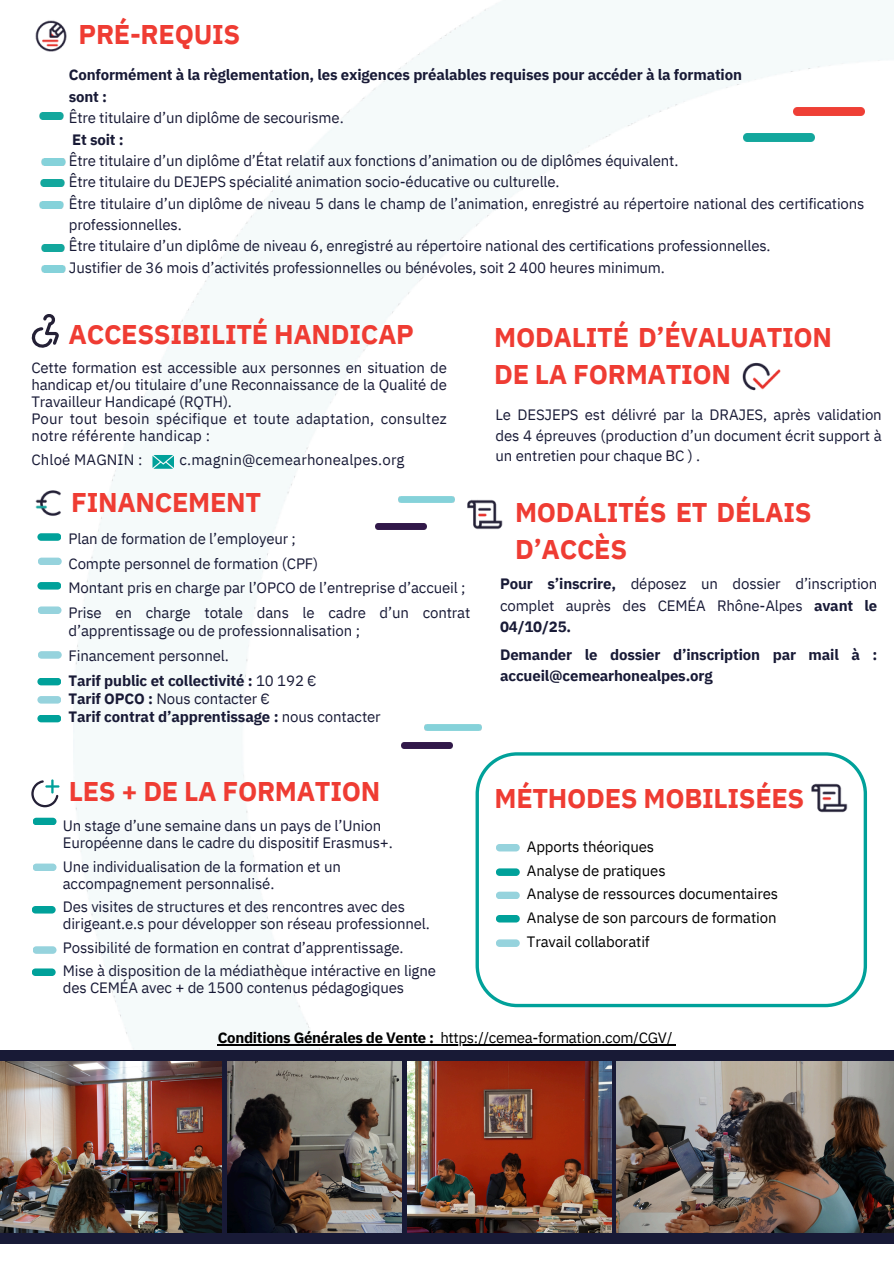
<style>
.page{position:relative;width:894px;height:1264px;background:#fff}
.page>*{position:absolute;margin:0;border:0;box-sizing:border-box;transform-origin:0 0}
.t1{font:700 27px/37.2px "IBM Plex Sans";letter-spacing:-.01em;color:#ef3c33}
.t2{font:15px/16.8px "IBM Plex Sans";letter-spacing:-.01em;color:#181a36}
.t3{font:700 15px/21.3px "IBM Plex Sans";letter-spacing:-.01em;color:#181a36}
.t4{font:15px "IBM Plex Sans";letter-spacing:-.01em;color:#000}
.t5{font:15px/16.8px "IBM Plex Sans";letter-spacing:.01em;color:#181a36}
.s1{font-weight:400}
.s2{font-weight:700}
</style>
<div class="page">
<img style="left:73px;top:0;width:812px;height:1050px">
<img style="left:35px;top:490px;width:26px;height:26px">
<div style="left:33px;top:817px;width:23px;height:8px;background:#00a19a;border-radius:4px"></div>
<div style="left:33px;top:863px;width:23px;height:8px;background:#96d3dd;border-radius:4px"></div>
<div style="left:32px;top:906px;width:24px;height:7px;background:#00a19a;border-radius:4px"></div>
<div style="left:33px;top:946px;width:23px;height:7px;background:#96d3dd;border-radius:4px"></div>
<div style="left:32px;top:968px;width:24px;height:8px;background:#00a19a;border-radius:4px"></div>
<div style="left:37px;top:582px;width:24px;height:7px;background:#00a19a;border-radius:4px"></div>
<svg style="left:31px;top:780px;width:28px;height:27px"></svg>
<hr style="left:51px;top:779px;width:3px;height:14px;background:#00a19a">
<div style="left:37px;top:533px;width:24px;height:8px;background:#00a19a;border-radius:4px"></div>
<div style="left:38px;top:557px;width:24px;height:8px;background:#96d3dd;border-radius:4px"></div>
<div style="left:38px;top:651px;width:24px;height:7px;background:#96d3dd;border-radius:4px"></div>
<div style="left:37px;top:678px;width:24px;height:7px;background:#00a19a;border-radius:4px"></div>
<div style="left:37px;top:696px;width:24px;height:7px;background:#96d3dd;border-radius:4px"></div>
<img style="left:735px;top:356px;width:51px;height:41px">
<img style="left:804px;top:777px;width:49px;height:41px">
<img style="left:793px;top:108px;width:71px;height:7px">
<img style="left:743px;top:133px;width:71px;height:8px">
<div style="left:495px;top:844px;width:24px;height:7px;background:#96d3dd;border-radius:4px"></div>
<div style="left:495px;top:868px;width:24px;height:8px;background:#00a19a;border-radius:4px"></div>
<div style="left:495px;top:891px;width:24px;height:8px;background:#96d3dd;border-radius:4px"></div>
<div style="left:495px;top:915px;width:24px;height:7px;background:#00a19a;border-radius:4px"></div>
<div style="left:495px;top:939px;width:24px;height:7px;background:#96d3dd;border-radius:4px"></div>
<img style="left:375px;top:523px;width:51px;height:6px">
<img style="left:398px;top:496px;width:57px;height:7px">
<img style="left:401px;top:742px;width:51px;height:6px">
<img style="left:425px;top:724px;width:56px;height:6px">
<div style="left:38px;top:606px;width:23px;height:8px;background:#96d3dd;border-radius:4px"></div>
<div style="left:0;top:1050px;width:893px;height:193px;background:#181a36"></div>
<img style="left:0;top:1061px;width:222px;height:171px">
<img style="left:407px;top:1061px;width:204px;height:171px">
<img style="left:228px;top:1061px;width:173px;height:171px">
<img style="left:616px;top:1061px;width:277px;height:171px">
<img style="left:35px;top:20px;width:32px;height:32px">
<img style="left:42px;top:159px;width:23px;height:6px">
<img style="left:40px;top:112px;width:23px;height:7px">
<img style="left:460px;top:493px;width:48px;height:42px">
<img style="left:41px;top:180px;width:23px;height:6px">
<img style="left:40px;top:201px;width:23px;height:7px">
<img style="left:41px;top:244px;width:24px;height:7px">
<hr style="left:218px;top:1043px;width:216px;height:2px;background:#000">
<svg style="left:434px;top:1043px;width:6px;height:2px"></svg>
<hr style="left:440px;top:1043px;width:232px;height:2px;background:#000">
<img style="left:42px;top:265px;width:23px;height:7px">
<div style="left:37px;top:714px;width:24px;height:8px;background:#00a19a;border-radius:4px"></div>
<svg style="left:32px;top:314px;width:27px;height:34px"></svg>
<svg style="left:152px;top:455px;width:22px;height:13px"></svg>
<p class="t1" style="left:79px;top:16px;width:163px">PRÉ-REQUIS</p>
<p class="t3" style="left:69px;top:64px;width:674px">Conformément à la règlementation, les exigences préalables requises pour accéder à la formation</p>
<p class="t3" style="left:69px;top:85px;width:40px">sont :</p>
<p class="t2" style="left:69px;top:109px;width:276px">Être titulaire d’un diplôme de secourisme.</p>
<p class="t3" style="left:72px;top:128px;width:53px">Et soit :</p>
<p class="t2" style="left:69px;top:152px;width:611px">Être titulaire d’un diplôme d’État relatif aux fonctions d’animation ou de diplômes équivalent.</p>
<p class="t2" style="left:69px;top:173px;width:492px">Être titulaire du DEJEPS spécialité animation socio-éducative ou culturelle.</p>
<p class="t2" style="left:69px;top:192px;width:796px;line-height:21.3px">Être titulaire d’un diplôme de niveau 5 dans le champ de l’animation, enregistré au répertoire national des certifications professionnelles.</p>
<p class="t2" style="left:69px;top:237px;width:703px">Être titulaire d’un diplôme de niveau 6, enregistré au répertoire national des certifications professionnelles.</p>
<p class="t2" style="left:69px;top:259px;width:597px">Justifier de 36 mois d’activités professionnelles ou bénévoles, soit 2 400 heures minimum.</p>
<p class="t1" style="left:68px;top:315px;width:347px">ACCESSIBILITÉ HANDICAP</p>
<h1 class="t2" style="left:31px;top:359px;width:417px;text-align:justify">Cette formation est accessible aux personnes en situation de handicap et/ou titulaire d’une Reconnaissance de la Qualité de Travailleur Handicapé (RQTH).</h1>
<p class="t5" style="left:31px;top:409px;width:416px">Pour tout besoin spécifique et toute adaptation, consultez notre référente handicap :</p>
<p class="t5" style="left:31px;top:451px;width:113px">Chloé MAGNIN :</p>
<p class="t5" style="left:179px;top:451px;width:226px">c.magnin@cemearhonealpes.org</p>
<h1 class="t1" style="left:71px;top:483px;width:191px">FINANCEMENT</h1>
<p class="t2" style="left:68px;top:530px;width:229px">Plan de formation de l’employeur ;</p>
<p class="t2" style="left:68px;top:554px;width:251px">Compte personnel de formation (CPF)</p>
<p class="t2" style="left:68px;top:579px;width:398px">Montant pris en charge par l’OPCO de l’entreprise d’accueil ;</p>
<p class="t2" style="left:68px;top:603px;width:403px;line-height:18px">Prise en charge totale dans le cadre d’un contrat d’apprentissage ou de professionnalisation ;</p>
<p class="t2" style="left:68px;top:647px;width:162px">Financement personnel.</p>
<h1 class="t3" style="left:68px;top:669px;width:249px">Tarif public et collectivité : <span class="s1">10 192 €</span></h1>
<p class="t2" style="left:68px;top:689px;width:203px"><span class="s2">Tarif OPCO :</span> Nous contacter €</p>
<p class="t3" style="left:68px;top:705px;width:314px">Tarif contrat d’apprentissage : <span class="s1">nous contacter</span></p>
<p class="t1" style="left:69px;top:772px;width:313px">LES + DE LA FORMATION</p>
<p class="t2" style="left:63px;top:817px;width:331px">Un stage d’une semaine dans un pays de l’Union<br>Européenne dans le cadre du dispositif Erasmus+.</p>
<p class="t2" style="left:63px;top:857px;width:279px">Une individualisation de la formation et un accompagnement personnalisé.</p>
<p class="t2" style="left:63px;top:898px;width:368px">Des visites de structures et des rencontres avec des dirigeant.e.s pour développer son réseau professionnel.</p>
<h1 class="t2" style="left:63px;top:938px;width:342px">Possibilité de formation en contrat d’apprentissage.</h1>
<p class="t2" style="left:63px;top:962px;width:374px">Mise à disposition de la médiathèque intéractive en ligne des CEMÉA avec + de 1500 contenus pédagogiques</p>
<p class="t1" style="left:494px;top:318px;width:339px">MODALITÉ D’ÉVALUATION<br>DE LA FORMATION</p>
<p class="t2" style="left:495px;top:404px;width:387px;line-height:20.2px;text-align:justify">Le DESJEPS est délivré par la DRAJES, après validation des 4 épreuves (production d’un document écrit support à un entretien pour chaque BC ) .</p>
<p class="t1" style="left:515px;top:493px;width:298px">MODALITÉS ET DÉLAIS<br>D’ACCÈS</p>
<p class="t2" style="left:500px;top:573px;width:378px;line-height:21.3px;text-align:justify"><span class="s2">Pour s’inscrire,</span> déposez un dossier d’inscription complet auprès des CEMÉA Rhône-Alpes <span class="s2">avant le 04/10/25.</span></p>
<h1 class="t3" style="left:500px;top:643px;width:378px">Demander le dossier d’inscription par mail à : accueil@cemearhonealpes.org</h1>
<p class="t1" style="left:494px;top:778px;width:311px">MÉTHODES MOBILISÉES</p>
<p class="t4" style="left:526px;top:836px;width:129px">Apports théoriques</p>
<p class="t4" style="left:526px;top:860px;width:140px">Analyse de pratiques</p>
<p class="t4" style="left:526px;top:884px;width:253px">Analyse de ressources documentaires</p>
<p class="t4" style="left:526px;top:907px;width:251px">Analyse de son parcours de formation</p>
<p class="t4" style="left:526px;top:931px;width:124px">Travail collaboratif</p>
<p class="t4" style="left:218px;top:1027px;width:456px"><span class="s2">Conditions Générales de Vente :</span> https://cemea-formation.com/CGV/</p>
</div>
